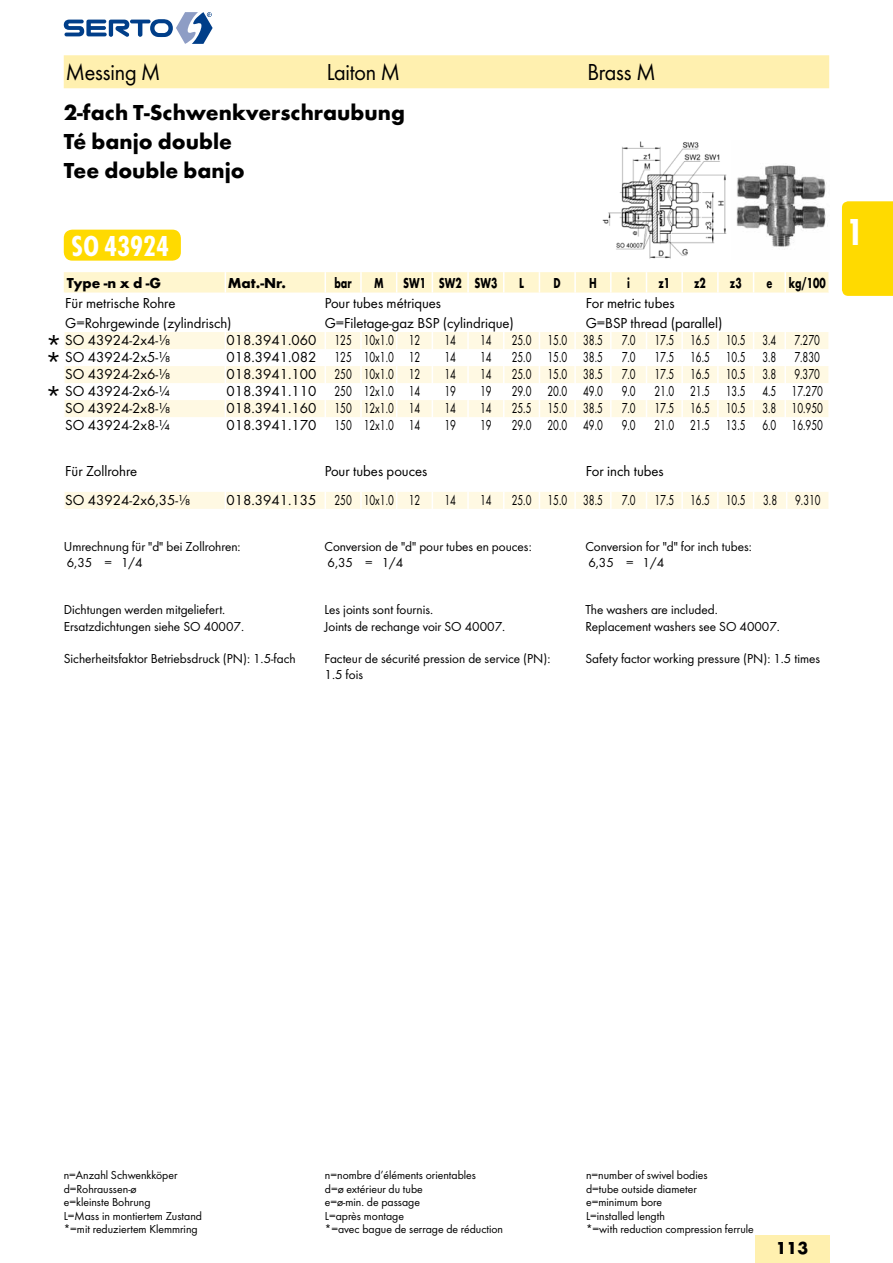
<style>
.page{position:relative;width:893px;height:1263px;background:#fff}
.page>*{position:absolute;margin:0;border:0;box-sizing:border-box;transform-origin:0 0}
.t1{font:700 39px "Futura Con";color:#fff}
.t2{font:700 30px "Futura Con";color:#fff}
.t3{font:24px "Futura Boo";letter-spacing:-.01em;color:#000;scale:.94 1}
.t4{font:700 22.5px/28.8px "Futura";color:#000}
.t5{font:700 18px "Futura";color:#000}
.t6{font:15px "Futura Boo";color:#000}
.t7{font:15px "Futura Boo";color:#000;scale:.7 1}
.t8{font:700 15px "Futura";color:#000;scale:.7 1}
.t9{font:700 15px "Futura";color:#000}
.t10{font:13.5px/16.2px "Futura Boo";color:#000}
.t11{font:12px/13.5px "Futura Boo";color:#000}
</style>
<div class="page">
<div style="left:63px;top:55px;width:767px;height:34px;background:#fff0af"></div>
<svg style="left:64px;top:12px;width:149px;height:32px"></svg>
<div style="left:64px;top:492px;width:765px;height:17px;background:#fff9e3"></div>
<div style="left:755px;top:1235px;width:74px;height:28px;background:#fff0af"></div>
<svg style="left:63px;top:141px;width:830px;height:276px"></svg>
<h3 class="t3" style="left:66px;top:57px;width:102px">Messing M</h3>
<h3 class="t3" style="left:327px;top:57px;width:79px">Laiton M</h3>
<h3 class="t3" style="left:587px;top:57px;width:74px">Brass M</h3>
<h3 class="t4" style="left:64px;top:98px;width:343px">2-fach T-Schwenkverschraubung<br>Té banjo double<br>Tee double banjo</h3>
<h2 class="t2" style="left:71px;top:228px;width:99px">SO 43924</h2>
<p class="t9" style="left:67px;top:274px;width:96px">Type -n x d -G</p>
<p class="t9" style="left:228px;top:274px;width:60px">Mat.-Nr.</p>
<p class="t8" style="left:334px;top:274px;width:26px">bar</p>
<p class="t8" style="left:374px;top:274px;width:15px">M</p>
<p class="t8" style="left:403px;top:274px;width:136px">SW1 SW2 SW3</p>
<p class="t8" style="left:519px;top:274px;width:9px">L</p>
<p class="t8" style="left:554px;top:274px;width:12px">D</p>
<p class="t8" style="left:589px;top:274px;width:13px">H</p>
<p class="t8" style="left:627px;top:274px;width:6px">i</p>
<p class="t8" style="left:658px;top:274px;width:18px">z1</p>
<p class="t8" style="left:694px;top:274px;width:18px">z2</p>
<p class="t8" style="left:730px;top:274px;width:18px">z3</p>
<p class="t8" style="left:766px;top:274px;width:86px">e kg/100</p>
<p class="t6" style="left:65px;top:294px;width:112px">Für metrische Rohre</p>
<p class="t6" style="left:325px;top:294px;width:118px">Pour tubes métriques</p>
<p class="t6" style="left:586px;top:294px;width:90px">For metric tubes</p>
<p class="t6" style="left:65px;top:314px;width:168px">G=Rohrgewinde (zylindrisch)</p>
<p class="t6" style="left:325px;top:314px;width:191px">G=Filetage-gaz BSP (cylindrique)</p>
<p class="t6" style="left:586px;top:314px;width:138px">G=BSP thread (parallel)</p>
<p class="t6" style="left:65px;top:331px;width:107px">SO 43924-2x4-1/8</p>
<p class="t6" style="left:227px;top:331px;width:195px">018.3941.060 125 10x1.0 12</p>
<p class="t7" style="left:444px;top:331px;width:16px">14</p>
<p class="t7" style="left:480px;top:331px;width:16px">14</p>
<p class="t7" style="left:512px;top:331px;width:132px">25.0 15.0 38.5</p>
<p class="t7" style="left:622px;top:331px;width:21px">7.0</p>
<p class="t7" style="left:654px;top:331px;width:173px">17.5 16.5 10.5 3.4</p>
<p class="t7" style="left:794px;top:331px;width:38px">7.270</p>
<p class="t6" style="left:65px;top:348px;width:107px">SO 43924-2x5-1/8</p>
<p class="t6" style="left:227px;top:348px;width:195px">018.3941.082 125 10x1.0 12</p>
<p class="t7" style="left:444px;top:348px;width:16px">14</p>
<p class="t7" style="left:480px;top:348px;width:16px">14</p>
<p class="t7" style="left:512px;top:348px;width:132px">25.0 15.0 38.5</p>
<p class="t7" style="left:622px;top:348px;width:21px">7.0</p>
<p class="t7" style="left:654px;top:348px;width:238px">17.5 16.5 10.5 3.8 7.830</p>
<p class="t6" style="left:65px;top:365px;width:107px">SO 43924-2x6-1/8</p>
<p class="t6" style="left:227px;top:365px;width:195px">018.3941.100 250 10x1.0 12</p>
<p class="t7" style="left:444px;top:365px;width:16px">14</p>
<p class="t7" style="left:480px;top:365px;width:16px">14</p>
<p class="t7" style="left:512px;top:365px;width:132px">25.0 15.0 38.5</p>
<p class="t7" style="left:622px;top:365px;width:21px">7.0</p>
<p class="t7" style="left:654px;top:365px;width:238px">17.5 16.5 10.5 3.8 9.370</p>
<p class="t6" style="left:65px;top:382px;width:107px">SO 43924-2x6-1/4</p>
<p class="t6" style="left:227px;top:382px;width:193px">018.3941.110 250 12x1.0 14</p>
<p class="t7" style="left:444px;top:382px;width:18px">19</p>
<p class="t7" style="left:480px;top:382px;width:18px">19</p>
<p class="t7" style="left:512px;top:382px;width:132px">29.0 20.0 49.0</p>
<p class="t7" style="left:622px;top:382px;width:21px">9.0</p>
<p class="t7" style="left:654px;top:382px;width:242px">21.0 21.5 13.5 4.5 17.270</p>
<p class="t6" style="left:65px;top:399px;width:107px">SO 43924-2x8-1/8</p>
<p class="t6" style="left:227px;top:399px;width:193px">018.3941.160 150 12x1.0 14</p>
<p class="t7" style="left:444px;top:399px;width:16px">14</p>
<p class="t7" style="left:480px;top:399px;width:16px">14</p>
<p class="t7" style="left:512px;top:399px;width:132px">25.5 15.0 38.5</p>
<p class="t7" style="left:622px;top:399px;width:21px">7.0</p>
<p class="t7" style="left:654px;top:399px;width:242px">17.5 16.5 10.5 3.8 10.950</p>
<p class="t6" style="left:65px;top:417px;width:107px">SO 43924-2x8-1/4</p>
<p class="t6" style="left:227px;top:417px;width:193px">018.3941.170 150 12x1.0 14</p>
<p class="t7" style="left:444px;top:417px;width:18px">19</p>
<p class="t7" style="left:480px;top:417px;width:18px">19</p>
<p class="t7" style="left:512px;top:417px;width:132px">29.0 20.0 49.0</p>
<p class="t7" style="left:622px;top:417px;width:21px">9.0</p>
<p class="t7" style="left:654px;top:417px;width:242px">21.0 21.5 13.5 6.0 16.950</p>
<p class="t6" style="left:65px;top:462px;width:73px">Für Zollrohre</p>
<p class="t6" style="left:325px;top:462px;width:104px">Pour tubes pouces</p>
<p class="t6" style="left:586px;top:462px;width:80px">For inch tubes</p>
<p class="t6" style="left:65px;top:491px;width:127px">SO 43924-2x6,35-1/8</p>
<p class="t6" style="left:227px;top:491px;width:195px">018.3941.135 250 10x1.0 12</p>
<p class="t7" style="left:444px;top:491px;width:16px">14</p>
<p class="t7" style="left:480px;top:491px;width:16px">14</p>
<p class="t7" style="left:512px;top:491px;width:132px">25.0 15.0 38.5</p>
<p class="t7" style="left:622px;top:491px;width:21px">7.0</p>
<p class="t7" style="left:654px;top:491px;width:239px">17.5 16.5 10.5 3.8 9.310</p>
<p class="t10" style="left:64px;top:538px;width:178px">Umrechnung für "d" bei Zollrohren:<br>6,35 = 1/4</p>
<p class="t10" style="left:325px;top:538px;width:209px">Conversion de "d" pour tubes en pouces:<br>6,35 = 1/4</p>
<p class="t10" style="left:585px;top:538px;width:168px">Conversion for "d" for inch tubes:<br>6,35 = 1/4</p>
<p class="t10" style="left:64px;top:602px;width:182px">Dichtungen werden mitgeliefert.<br>Ersatzdichtungen siehe SO 40007.</p>
<p class="t10" style="left:64px;top:650px;width:233px">Sicherheitsfaktor Betriebsdruck (PN): 1.5-fach</p>
<p class="t10" style="left:325px;top:602px;width:182px">Les joints sont fournis.<br>Joints de rechange voir SO 40007.</p>
<p class="t10" style="left:325px;top:650px;width:227px">Facteur de sécurité pression de service (PN):<br>1.5 fois</p>
<p class="t10" style="left:585px;top:602px;width:196px">The washers are included.<br>Replacement washers see SO 40007.</p>
<p class="t10" style="left:585px;top:650px;width:236px">Safety factor working pressure (PN): 1.5 times</p>
<h1 class="t1" style="left:847px;top:210px;width:18px">1</h1>
<p class="t11" style="left:64px;top:1168px;width:140px">n=Anzahl Schwenkköper d=Rohraussen-ø<br>e=kleinste Bohrung<br>L=Mass in montiertem Zustand *=mit reduziertem Klemmring</p>
<p class="t11" style="left:325px;top:1168px;width:180px">n=nombre d’éléments orientables<br>d=ø extérieur du tube<br>e=ø-min. de passage<br>L=après montage<br>*=avec bague de serrage de réduction</p>
<p class="t11" style="left:586px;top:1168px;width:169px">n=number of swivel bodies<br>d=tube outside diameter<br>e=minimum bore<br>L=installed length<br>*=with reduction compression ferrule</p>
<p class="t5" style="left:776px;top:1237px;width:34px">113</p>
</div>
